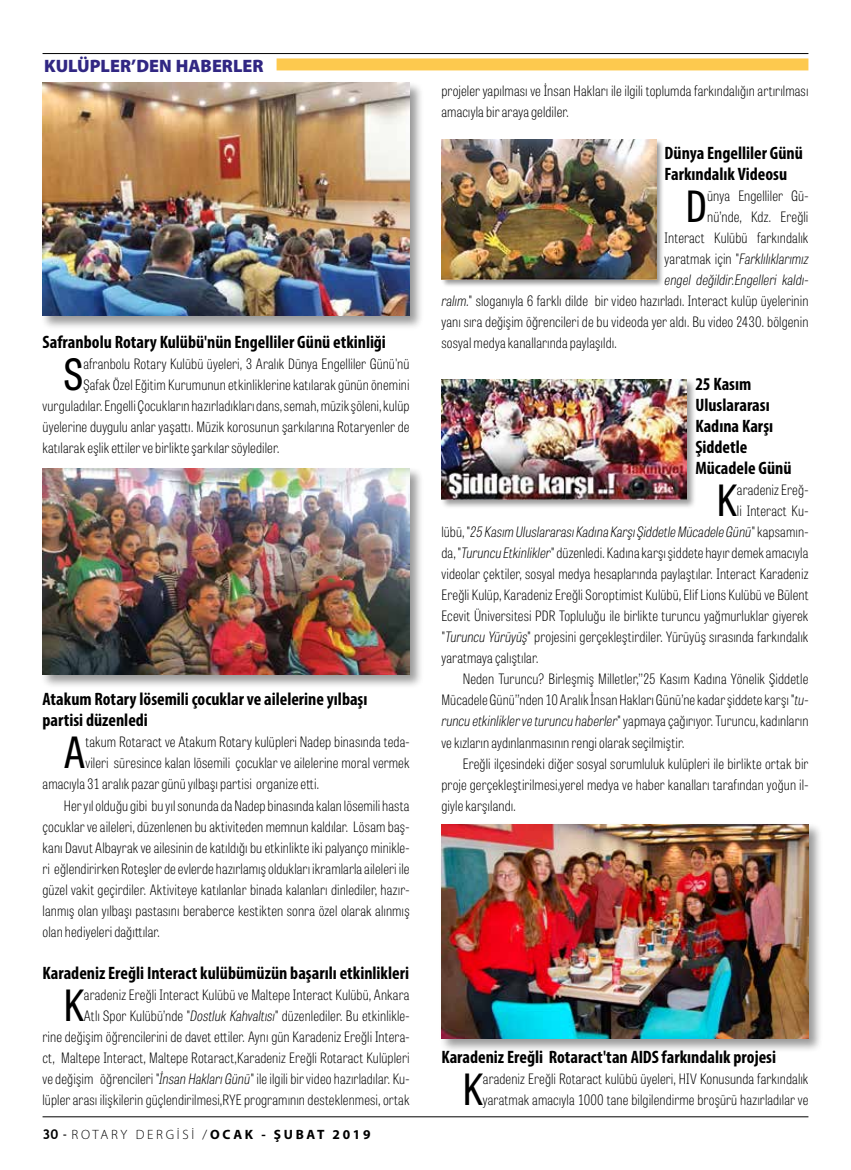
<style>
.page{position:relative;width:851px;height:1170px;background:#fff}
.page>*{position:absolute;margin:0;border:0;box-sizing:border-box;transform-origin:0 0}
.t1{font:42.9px "Tablet Gothic Condensed";color:#000}
.t2{font:700 condensed 18px/21px "Myriad Pro";color:#000}
.t3{font:900 18px "Myriad Pro";color:#312783}
.t4{font:100 14.25px/21px "Tablet Gothic Condensed";letter-spacing:.01em;color:#000}
.t5{font:italic 100 14.25px "Tablet Gothic Condensed";letter-spacing:.005em;color:#000}
.t6{font:300 13.5px "Myriad Pro";letter-spacing:.2em;color:#000}
.s1{font-style:italic}
.s2{font-family:"Trebuchet MS";font-weight:700}
.s3{font-family:"Trebuchet MS";font-weight:400}
.s4{font-weight:700}
.s5{font-style:normal}
</style>
<div class="page">
<hr style="left:43px;top:1116px;width:765px;height:1px;background:#000">
<hr style="left:43px;top:53px;width:765px;height:1px;background:#000">
<div style="left:276px;top:58px;width:532px;height:12px;background:#fdc94e"></div>
<div style="left:41px;top:81px;width:383px;height:249px;background:#000;opacity:.4"></div>
<img style="left:43px;top:83px;width:366px;height:233px">
<div style="left:41px;top:466px;width:383px;height:222px;background:#000;opacity:.4"></div>
<img style="left:43px;top:468px;width:366px;height:206px">
<div style="left:441px;top:139px;width:223px;height:149px;background:#000;opacity:.4"></div>
<img style="left:441px;top:140px;width:215px;height:140px">
<div style="left:440px;top:378px;width:256px;height:131px;background:#000;opacity:.4"></div>
<img style="left:441px;top:380px;width:245px;height:119px">
<div style="left:439px;top:822px;width:384px;height:230px;background:#000;opacity:.4"></div>
<img style="left:441px;top:824px;width:367px;height:213px">
<p class="t3" style="left:44px;top:54px;width:221px">KULÜPLER’DEN HABERLER</p>
<p class="t2" style="left:43px;top:331px;width:345px">Safranbolu Rotary Kulübü'nün Engelliler Günü etkinliği</p>
<h1 class="t1" style="left:64px;top:345px;width:21px">S</h1>
<p class="t4" style="left:83px;top:353px;width:327px">afranbolu Rotary Kulübü üyeleri, 3 Aralık Dünya Engelliler Günü'nü</p>
<p class="t4" style="left:83px;top:374px;width:327px">Şafak Özel Eğitim Kurumunun etkinliklerine katılarak günün önemini</p>
<p class="t4" style="left:43px;top:395px;width:368px">vurguladılar. Engelli Çocukların hazırladıkları dans, semah, müzik şöleni, kulüp</p>
<p class="t4" style="left:43px;top:416px;width:368px">üyelerine duygulu anlar yaşattı. Müzik korosunun şarkılarına Rotaryenler de</p>
<p class="t4" style="left:43px;top:437px;width:238px">katılarak eşlik ettiler ve birlikte şarkılar söylediler.</p>
<p class="t2" style="left:43px;top:688px;width:326px">Atakum Rotary lösemili çocuklar ve ailelerine yılbaşı partisi düzenledi</p>
<h1 class="t1" style="left:64px;top:723px;width:23px">A</h1>
<p class="t4" style="left:85px;top:731px;width:325px">takum Rotaract ve Atakum Rotary kulüpleri Nadep binasında teda-</p>
<p class="t4" style="left:85px;top:752px;width:325px">vileri̇ süresince kalan lösemili̇ çocuklar ve ailelerine moral vermek</p>
<p class="t4" style="left:43px;top:773px;width:278px">amacıyla 31 aralık pazar günü yılbaşı partisi̇ organize etti.</p>
<p class="t4" style="left:64px;top:794px;width:347px">Her yıl olduğu gibi̇ bu yıl sonunda da Nadep binasında kalan lösemili hasta</p>
<p class="t4" style="left:43px;top:815px;width:368px">çocuklar ve aileleri, düzenlenen bu aktiviteden memnun kaldılar. Lösam baş-</p>
<p class="t4" style="left:43px;top:836px;width:368px">kanı Davut Albayrak ve ailesinin de katıldığı bu etkinlikte iki palyanço minikle-</p>
<p class="t4" style="left:43px;top:857px;width:368px">ri̇ eğlendirirken Roteşler de evlerde hazırlamış oldukları ikramlarla aileleri̇ile</p>
<p class="t4" style="left:43px;top:878px;width:368px">güzel vakit geçirdiler. Aktiviteye katılanlar binada kalanları dinlediler, hazır-</p>
<p class="t4" style="left:43px;top:899px;width:368px">lanmış olan yılbaşı pastasını beraberce kestikten sonra özel olarak alınmış</p>
<p class="t4" style="left:43px;top:920px;width:119px">olan hediyeleri dağıttılar.</p>
<p class="t2" style="left:43px;top:961px;width:368px">Karadeniz Ereğli Interact kulübümüzün başarılı etkinlikleri</p>
<h1 class="t1" style="left:64px;top:975px;width:22px">K</h1>
<p class="t4" style="left:42px;top:983px;width:368px;text-align:right">aradeniz Ereğli Interact Kulübü ve Maltepe Interact Kulübü, Ankara<br>Atlı Spor Kulübü’nde "<span class="s1">Dostluk Kahvaltısı</span>" düzenlediler. Bu etkinlikle-<br>rine değişim öğrencilerini de davet ettiler. Aynı gün Karadeniz Ereğli Intera&shy;ct, Maltepe Interact, Maltepe Rotaract,Karadeniz Ereğli Rotaract Kulüpleri ve değişim öğrencileri "<span class="s1">İnsan Hakları Günü</span>" ile ilgili bir video hazırladılar. Ku&shy;lüpler arası ilişkilerin güçlendirilmesi,RYE programının desteklenmesi, ortak</p>
<p class="t6" style="left:43px;top:1126px;width:329px"><span class="s2">30</span> <span class="s3">-</span> ROTARY DERGİSİ /<span class="s4">OCAK - ŞUBAT 2019</span></p>
<p class="t4" style="left:441px;top:80px;width:368px">projeler yapılması ve İnsan Hakları ile ilgili toplumda farkındalığın artırılması amacıyla bir araya geldiler.</p>
<p class="t2" style="left:664px;top:142px;width:140px">Dünya Engelliler Günü<br>Farkındalık Videosu</p>
<h1 class="t1" style="left:685px;top:177px;width:23px">D</h1>
<p class="t4" style="left:707px;top:185px;width:103px">ünya Engelliler Gü-</p>
<p class="t4" style="left:707px;top:206px;width:103px">nü’nde, Kdz. Ereğli</p>
<p class="t4" style="left:664px;top:227px;width:145px">Interact Kulübü farkındalık</p>
<p class="t5" style="left:664px;top:249px;width:145px"><span class="s5">yaratmak için "</span>Farklılıklarımız</p>
<p class="t5" style="left:664px;top:270px;width:145px">engel değildir.Engelleri kaldı-</p>
<p class="t4" style="left:441px;top:290px;width:368px"><span class="s1">ralım.</span>" sloganıyla 6 farklı dilde bir video hazırladı. Interact kulüp üyelerinin</p>
<p class="t4" style="left:441px;top:311px;width:368px">yanı sıra değişim öğrencileri de bu videoda yer aldı. Bu video 2430. bölgenin</p>
<p class="t4" style="left:441px;top:332px;width:177px">sosyal medya kanallarında paylaşıldı.</p>
<p class="t2" style="left:695px;top:373px;width:98px">25 Kasım<br>Uluslararası<br>Kadına Karşı<br>Şiddetle<br>Mücadele Günü</p>
<h1 class="t1" style="left:716px;top:471px;width:22px">K</h1>
<p class="t4" style="left:736px;top:479px;width:73px">aradeniz Ereğ-</p>
<p class="t4" style="left:736px;top:500px;width:73px">li Interact Ku-</p>
<p class="t5" style="left:441px;top:522px;width:368px"><span class="s5">lübü, "</span>25 Kasım Uluslararası Kadına Karşı Şiddetle Mücadele Günü<span class="s5">" kapsamın-</span></p>
<p class="t4" style="left:441px;top:542px;width:368px">da, "<span class="s1">Turuncu Etkinlikler</span>" düzenledi. Kadına karşı şiddete hayır demek amacıyla</p>
<p class="t4" style="left:441px;top:563px;width:368px">videolar çektiler, sosyal medya hesaplarında paylaştılar. Interact Karadeniz</p>
<p class="t4" style="left:441px;top:584px;width:368px">Ereğli Kulüp, Karadeniz Ereğli Soroptimist Kulübü, Elif Lions Kulübü ve Bülent</p>
<p class="t4" style="left:441px;top:605px;width:368px">Ecevit Üniversitesi PDR Topluluğu ile birlikte turuncu yağmurluklar giyerek</p>
<p class="t4" style="left:441px;top:626px;width:368px">"<span class="s1">Turuncu Yürüyüş</span>" projesini gerçekleştirdiler. Yürüyüş sırasında farkındalık</p>
<p class="t4" style="left:441px;top:647px;width:99px">yaratmaya çalıştılar.</p>
<p class="t4" style="left:462px;top:668px;width:347px">Neden Turuncu? Birleşmiş Milletler,’’25 Kasım Kadına Yönelik Şiddetle</p>
<p class="t4" style="left:441px;top:689px;width:368px">Mücadele Günü’’nden 10 Aralık İnsan Hakları Günü’ne kadar şiddete karşı "<span class="s1">tu-</span></p>
<p class="t4" style="left:441px;top:710px;width:368px"><span class="s1">runcu etkinlikler ve turuncu haberler</span>" yapmaya çağırıyor. Turuncu, kadınların</p>
<p class="t4" style="left:441px;top:731px;width:244px">ve kızların aydınlanmasının rengi olarak seçilmiştir.</p>
<p class="t4" style="left:462px;top:752px;width:347px">Ereğli ilçesindeki diğer sosyal sorumluluk kulüpleri ile birlikte ortak bir</p>
<p class="t4" style="left:441px;top:773px;width:368px">proje gerçekleştirilmesi,yerel medya ve haber kanalları tarafından yoğun il-</p>
<p class="t4" style="left:441px;top:794px;width:76px">giyle karşılandı.</p>
<p class="t2" style="left:441px;top:1045px;width:336px">Karadeniz Ereğli Rotaract'tan AIDS farkındalık projesi</p>
<h1 class="t1" style="left:462px;top:1059px;width:22px">K</h1>
<p class="t4" style="left:483px;top:1067px;width:327px">aradeniz Ereğli Rotaract kulübü üyeleri, HIV Konusunda farkındalık yaratmak amacıyla 1000 tane bilgilendirme broşürü hazırladılar ve</p>
</div>
